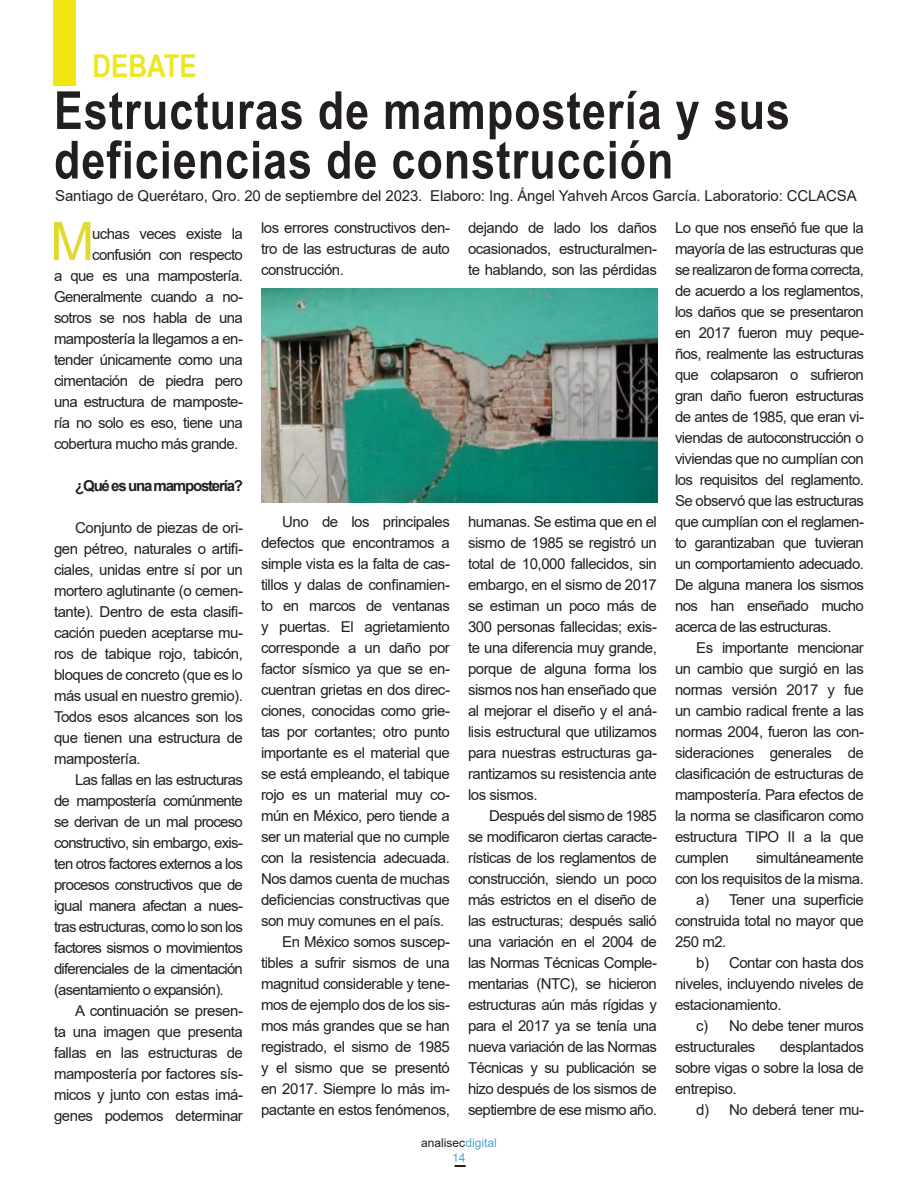
<style>
.page{position:relative;width:918px;height:1188px;background:#fff}
.page>*{position:absolute;margin:0;border:0;box-sizing:border-box;transform-origin:0 0}
.t1{font:53.25px "Arial";color:#e0da30}
.t2{font:700 52.5px/49.5px "Arial Narrow";letter-spacing:.02em;color:#231f20}
.t3{font:700 31.5px "Arial Narrow";color:#ebe823}
.t4{font:15px/21px "Arial";letter-spacing:-.03em;color:#231f20;text-align:justify}
.t5{font:15px "Arial";letter-spacing:-.01em;color:#231f20}
.t6{font:700 15px "Arial";letter-spacing:-.08em;color:#231f20}
.t7{font:12px "Arial";color:#231f20}
.t8{font:12px "Arial";color:#53a3d1}
.s1{color:#53a3d1}
</style>
<div class="page">
<div style="left:54px;top:0;width:22px;height:86px;background:#f0e712"></div>
<img style="left:261px;top:288px;width:396px;height:215px">
<svg style="left:454px;top:1165px;width:12px;height:2px"></svg>
<p class="t3" style="left:93px;top:42px;width:106px">DEBATE</p>
<p class="t2" style="left:54px;top:83px;width:737px">Estructuras de mampostería y sus deficiencias de construcción</p>
<p class="t5" style="left:55px;top:185px;width:803px">Santiago de Querétaro, Qro. 20 de septiembre del 2023. Elaboro: Ing. Ángel Yahveh Arcos García. Laboratorio: CCLACSA</p>
<p class="t1" style="left:50px;top:205px;width:46px">M</p>
<p class="t4" style="left:92px;top:223px;width:152px">uchas veces existe la</p>
<p class="t4" style="left:92px;top:244px;width:152px">confusión con respecto</p>
<p class="t4" style="left:54px;top:265px;width:190px">a que es una mampostería.</p>
<p class="t4" style="left:54px;top:286px;width:190px">Generalmente cuando a no-</p>
<p class="t4" style="left:54px;top:307px;width:190px">sotros se nos habla de una</p>
<p class="t4" style="left:54px;top:328px;width:190px">mampostería la llegamos a en-</p>
<p class="t4" style="left:54px;top:349px;width:190px">tender únicamente como una</p>
<p class="t4" style="left:54px;top:370px;width:190px">cimentación de piedra pero</p>
<p class="t4" style="left:54px;top:391px;width:190px">una estructura de mamposte-</p>
<p class="t4" style="left:54px;top:412px;width:190px">ría no solo es eso, tiene una</p>
<p class="t4" style="left:54px;top:433px;width:186px">cobertura mucho más grande.</p>
<p class="t6" style="left:75px;top:475px;width:169px">¿Qué es una mampostería?</p>
<p class="t4" style="left:54px;top:517px;width:190px;text-indent:21px">Conjunto de piezas de ori&shy;gen pétreo, naturales o artifi&shy;ciales, unidas entre sí por un mortero aglutinante (o cemen&shy;tante). Dentro de esta clasifi&shy;cación pueden aceptarse mu&shy;ros de tabique rojo, tabicón, bloques de concreto (que es lo más usual en nuestro gremio).<br>Todos esos alcances son los que tienen una estructura de mampostería.</p>
<p class="t4" style="left:54px;top:769px;width:190px;text-indent:21px">Las fallas en las estructuras de mampostería comúnmente se derivan de un mal proceso constructivo, sin embargo, exis&shy;ten otros factores externos a los procesos constructivos que de igual manera afectan a nues&shy;tras estructuras, como lo son los factores sismos o movimientos diferenciales de la cimentación (asentamiento o expansión).</p>
<p class="t4" style="left:54px;top:1000px;width:190px;text-indent:21px">A continuación se presen&shy;ta una imagen que presenta fallas en las estructuras de mampostería por factores sís&shy;micos y junto con estas imá&shy;genes podemos determinar</p>
<p class="t4" style="left:261px;top:217px;width:190px">los errores constructivos den&shy;tro de las estructuras de auto construcción.</p>
<p class="t4" style="left:468px;top:217px;width:190px">dejando de lado los daños ocasionados, estructuralmen&shy;te hablando, son las pérdidas</p>
<p class="t4" style="left:261px;top:511px;width:190px;text-indent:21px">Uno de los principales defectos que encontramos a simple vista es la falta de cas&shy;tillos y dalas de confinamien&shy;to en marcos de ventanas y puertas. El agrietamiento corresponde a un daño por factor sísmico ya que se en&shy;cuentran grietas en dos direc&shy;ciones, conocidas como grie&shy;tas por cortantes; otro punto importante es el material que se está empleando, el tabique rojo es un material muy co&shy;mún en México, pero tiende a ser un material que no cumple con la resistencia adecuada.<br>Nos damos cuenta de muchas deficiencias constructivas que son muy comunes en el país.</p>
<p class="t4" style="left:261px;top:931px;width:190px;text-indent:21px">En México somos suscep&shy;tibles a sufrir sismos de una magnitud considerable y tene&shy;mos de ejemplo dos de los sis&shy;mos más grandes que se han registrado, el sismo de 1985 y el sismo que se presentó en 2017. Siempre lo más im&shy;pactante en estos fenómenos,</p>
<p class="t4" style="left:468px;top:511px;width:190px">humanas. Se estima que en el sismo de 1985 se registró un total de 10,000 fallecidos, sin embargo, en el sismo de 2017 se estiman un poco más de 300 personas fallecidas; exis&shy;te una diferencia muy grande, porque de alguna forma los sismos nos han enseñado que al mejorar el diseño y el aná&shy;lisis estructural que utilizamos para nuestras estructuras ga&shy;rantizamos su resistencia ante los sismos.</p>
<p class="t4" style="left:468px;top:805px;width:190px;text-indent:21px">Después del sismo de 1985 se modificaron ciertas caracte&shy;rísticas de los reglamentos de construcción, siendo un poco más estrictos en el diseño de las estructuras; después salió una variación en el 2004 de las Normas Técnicas Comple&shy;mentarias (NTC), se hicieron estructuras aún más rígidas y para el 2017 ya se tenía una nueva variación de las Normas Técnicas y su publicación se hizo después de los sismos de septiembre de ese mismo año.</p>
<p class="t7" style="left:421px;top:1135px;width:77px">analisec<span class="s1">digital</span></p>
<p class="t8" style="left:452px;top:1149px;width:15px">14</p>
<p class="t4" style="left:675px;top:217px;width:190px">Lo que nos enseñó fue que la mayoría de las estructuras que se realizaron de forma correcta, de acuerdo a los reglamentos, los daños que se presentaron en 2017 fueron muy peque&shy;ños, realmente las estructuras que colapsaron o sufrieron gran daño fueron estructuras de antes de 1985, que eran vi&shy;viendas de autoconstrucción o viviendas que no cumplían con los requisitos del reglamento.<br>Se observó que las estructuras que cumplían con el reglamen&shy;to garantizaban que tuvieran un comportamiento adecuado.<br>De alguna manera los sismos nos han enseñado mucho acerca de las estructuras.</p>
<p class="t4" style="left:675px;top:637px;width:190px;text-indent:21px">Es importante mencionar un cambio que surgió en las normas versión 2017 y fue un cambio radical frente a las normas 2004, fueron las con&shy;sideraciones generales de clasificación de estructuras de mampostería. Para efectos de la norma se clasificaron como estructura TIPO II a la que cumplen</p>
<p class="t4" style="left:675px;top:847px;width:190px;text-align:right">simultáneamente<br>con los requisitos de la misma.</p>
<p class="t4" style="left:675px;top:889px;width:190px;text-indent:21px">a) Tener una superficie construida total no mayor que 250 m2.</p>
<p class="t4" style="left:675px;top:952px;width:190px;text-indent:21px">b) Contar con hasta dos niveles, incluyendo niveles de estacionamiento.</p>
<p class="t4" style="left:675px;top:1015px;width:190px;text-indent:21px">c) No debe tener muros estructurales</p>
<p class="t4" style="left:675px;top:1036px;width:190px;text-indent:105px">desplantados sobre vigas o sobre la losa de entrepiso.</p>
<p class="t4" style="left:696px;top:1099px;width:169px">d) No deberá tener mu-</p>
</div>
